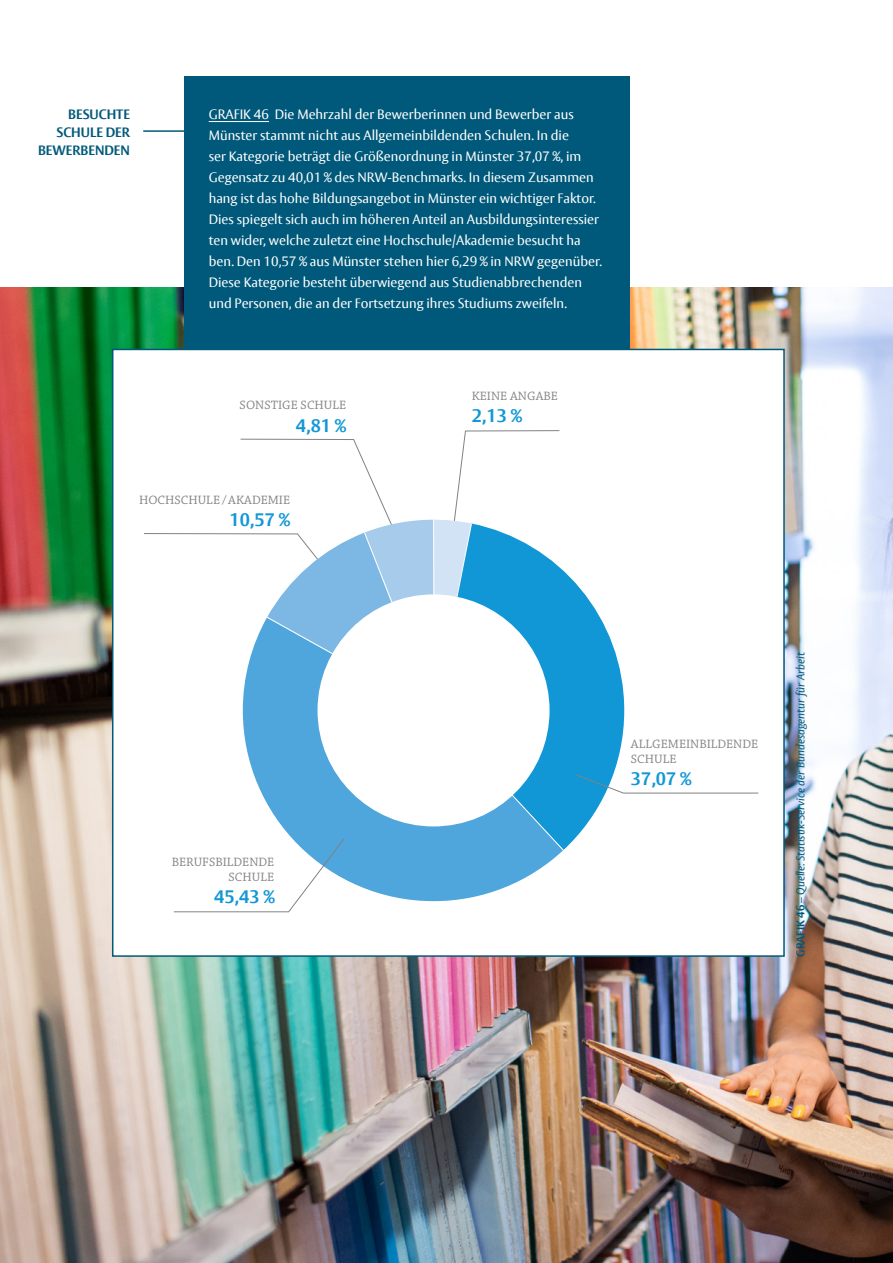
<style>
.page{position:relative;width:893px;height:1263px;background:#fff}
.page>*{position:absolute;margin:0;border:0;box-sizing:border-box;transform-origin:0 0}
.t1{font:700 18px "Vesta Pro";color:#1197d6}
.t2{font:13.5px/21px "Vesta Pro";color:#fff}
.t3{font:700 13.5px/18px "Vesta Pro";color:#00597a;text-align:right}
.t4{font:12.75px/15px "Chaparral Pro";color:#808285}
.t5{font:italic 11.25px "Vesta Pro";color:#00597a}
.s1{font-weight:700;font-style:normal}
</style>
<div class="page">
<img style="left:0;top:287px;width:893px;height:976px">
<div style="left:184px;top:76px;width:446px;height:273px;background:#00597a"></div>
<hr style="left:143px;top:130px;width:41px;height:2px;background:#00597a">
<hr style="left:209px;top:121px;width:60px;height:1px;background:#fff">
<div style="left:112px;top:349px;width:673px;height:608px;background:#fff;border:2px solid #00597a"></div>
<svg style="left:564px;top:571px;width:60px;height:279px;fill:#1197d6"></svg>
<svg style="left:574px;top:773px;width:185px;height:21px"></svg>
<svg style="left:144px;top:430px;width:420px;height:482px"></svg>
<div style="left:317px;top:594px;width:233px;height:232px;background:#fff;border-radius:50%"></div>
<p class="t3" style="left:56px;top:105px;width:75px">BESUCHTE<br>SCHULE DER</p>
<p class="t3" style="left:38px;top:141px;width:93px">BEWERBENDEN</p>
<p class="t2" style="left:209px;top:103px;width:395px">GRAFIK 46 Die Mehrzahl der Bewerberinnen und Bewerber aus Münster stammt nicht aus Allgemeinbildenden Schulen. In die<br>ser Kategorie beträgt die Größenordnung in Münster 37,07 %, im Gegensatz zu 40,01 % des NRW-Benchmarks. In diesem Zusammen hang ist das hohe Bildungsangebot in Münster ein wichtiger Faktor.<br>Dies spiegelt sich auch im höheren Anteil an Ausbildungsinteressier ten wider, welche zuletzt eine Hochschule/Akademie besucht ha ben. Den 10,57 % aus Münster stehen hier 6,29 % in NRW gegenüber.<br>Diese Kategorie besteht überwiegend aus Studienabbrechenden</p>
<p class="t2" style="left:209px;top:292px;width:360px">und Personen, die an der Fortsetzung ihres Studiums zweifeln.</p>
<p class="t4" style="left:240px;top:398px;width:108px">SONSTIGE SCHULE</p>
<h1 class="t1" style="left:296px;top:414px;width:51px">4,81 %</h1>
<p class="t4" style="left:139px;top:493px;width:152px">HOCHSCHULE / AKADEMIE</p>
<h1 class="t1" style="left:230px;top:509px;width:62px">10,57 %</h1>
<p class="t4" style="left:472px;top:389px;width:88px">KEINE ANGABE</p>
<h1 class="t1" style="left:472px;top:404px;width:51px">2,13 %</h1>
<p class="t4" style="left:172px;top:855px;width:104px;text-align:right">BERUFSBILDENDE<br>SCHULE</p>
<h1 class="t1" style="left:214px;top:886px;width:62px">45,43 %</h1>
<p class="t4" style="left:631px;top:736px;width:129px">ALLGEMEINBILDENDE<br>SCHULE</p>
<h1 class="t1" style="left:631px;top:767px;width:62px">37,07 %</h1>
<p class="t5" style="left:794px;top:957px;width:306px;rotate:-90deg"><span class="s1">GRAFIK 46</span> – Quelle: Statistik-Service der Bundesagentur für Arbeit</p>
</div>
